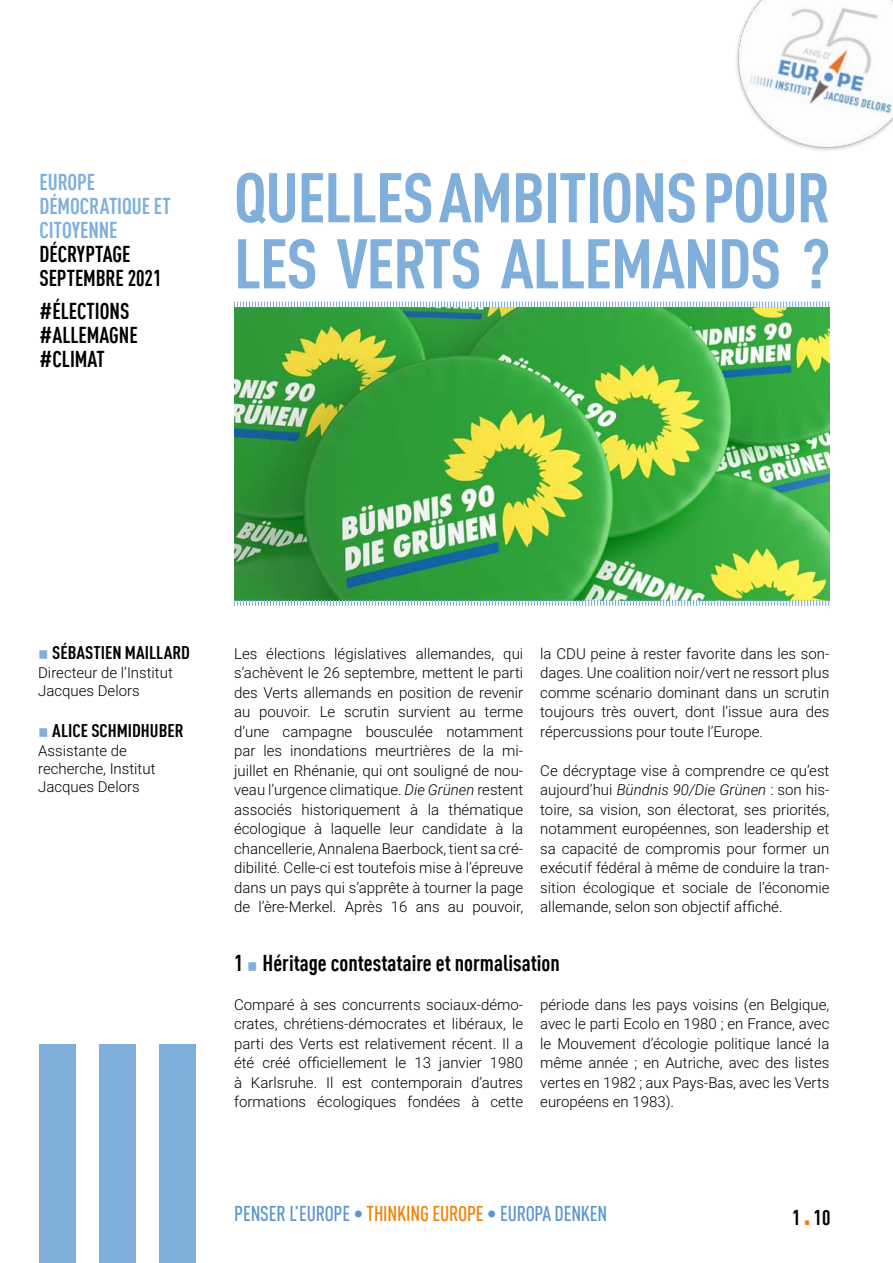
<style>
.page{position:relative;width:893px;height:1263px;background:#fff}
.page>*{position:absolute;margin:0;border:0;box-sizing:border-box;transform-origin:0 0}
.t1{font:700 condensed 69px/66px "DIN Offc Pro";letter-spacing:-.02em;color:#81afdc}
.t2{font:700 condensed 22.5px/24px "DIN Offc Pro";color:#000;scale:.94 1}
.t3{font:700 condensed 22.5px "DIN Offc Pro";color:#000}
.t4{font:700 condensed 22.5px/24px "DIN Offc Pro";letter-spacing:-.005em;color:#81afdc;scale:.94 1}
.t5{font:500 condensed 21px "DIN Offc Pro";letter-spacing:-.01em;color:#5b95cf}
.t6{font:700 condensed 21px "DIN Offc Pro";color:#000}
.t7{font:700 condensed 18px "DIN Offc Pro";color:#000}
.t8{font:300 15px/19.5px "Roboto";color:#000;text-align:justify}
.s1{font-family:"DejaVu Serif Condensed";font-weight:400;font-stretch:normal;font-size:17.1px;color:#81afdc}
.s2{font-style:italic}
.s3{color:#f08106}
.s4{font-family:"DejaVu Serif Condensed";font-weight:400;font-stretch:normal;font-size:9px;color:#f07f00}
</style>
<div class="page">
<img style="left:736px;top:0;width:157px;height:151px">
<div style="left:160px;top:1044px;width:36px;height:219px;background:#81afdc"></div>
<div style="left:100px;top:1044px;width:36px;height:219px;background:#81afdc"></div>
<div style="left:40px;top:1044px;width:36px;height:219px;background:#81afdc"></div>
<img style="left:234px;top:308px;width:595px;height:292px">
<svg style="left:234px;top:302px;width:595px;height:6px"></svg>
<svg style="left:234px;top:600px;width:595px;height:6px"></svg>
<h2 class="t4" style="left:40px;top:168px;width:141px">EUROPE<br>DÉMOCRATIQUE ET<br>CITOYENNE</h2>
<h2 class="t2" style="left:40px;top:240px;width:131px">DÉCRYPTAGE<br>SEPTEMBRE 2021</h2>
<h2 class="t2" style="left:40px;top:296px;width:106px">#ÉLECTIONS #ALLEMAGNE #CLIMAT</h2>
<h1 class="t1" style="left:234px;top:158px;width:598px">QUELLES AMBITIONS POUR<br>LES VERTS ALLEMANDS ?</h1>
<p class="t7" style="left:38px;top:639px;width:153px"><span class="s1">▪</span> SÉBASTIEN MAILLARD</p>
<p class="t8" style="left:38px;top:663px;width:136px;line-height:18px">Directeur de l’Institut<br>Jacques Delors</p>
<p class="t7" style="left:38px;top:717px;width:147px"><span class="s1">▪</span> ALICE SCHMIDHUBER</p>
<p class="t8" style="left:38px;top:741px;width:119px;line-height:18px;text-align:left">Assistante de recherche, Institut<br>Jacques Delors</p>
<p class="t8" style="left:234px;top:643px;width:291px">Les élections législatives allemandes, qui s’achèvent le 26 septembre, mettent le parti des Verts allemands en position de revenir au pouvoir. Le scrutin survient au terme d’une campagne bousculée notamment par les inondations meurtrières de la mi&shy;juillet en Rhénanie, qui ont souligné de nou&shy;veau l’urgence climatique. <span class="s2">Die Grünen</span> restent associés historiquement à la thématique écologique à laquelle leur candidate à la chancellerie, Annalena Baerbock, tient sa cré&shy;dibilité. Celle-ci est toutefois mise à l’épreuve dans un pays qui s’apprête à tourner la page de l’ère-Merkel. Après 16 ans au pouvoir,</p>
<p class="t8" style="left:540px;top:643px;width:291px">la CDU peine à rester favorite dans les son&shy;dages. Une coalition noir/vert ne ressort plus comme scénario dominant dans un scrutin toujours très ouvert, dont l’issue aura des répercussions pour toute l’Europe.</p>
<p class="t8" style="left:540px;top:760px;width:291px">Ce décryptage vise à comprendre ce qu’est aujourd’hui <span class="s2">Bündnis 90/Die Grünen</span> : son his&shy;toire, sa vision, son électorat, ses priorités, notamment européennes, son leadership et sa capacité de compromis pour former un exécutif fédéral à même de conduire la tran&shy;sition écologique et sociale de l’économie allemande, selon son objectif affiché.</p>
<h2 class="t3" style="left:234px;top:946px;width:327px">1 <span class="s1">▪</span> Héritage contestataire et normalisation</h2>
<p class="t8" style="left:234px;top:994px;width:291px">Comparé à ses concurrents sociaux-démo&shy;crates, chrétiens-démocrates et libéraux, le parti des Verts est relativement récent. Il a été créé officiellement le 13 janvier 1980 à Karlsruhe. Il est contemporain d’autres formations écologiques fondées à cette</p>
<p class="t8" style="left:540px;top:994px;width:291px">période dans les pays voisins (en Belgique, avec le parti Ecolo en 1980 ; en France, avec le Mouvement d’écologie politique lancé la même année ; en Autriche, avec des listes vertes en 1982 ; aux Pays-Bas, avec les Verts européens en 1983).</p>
<h3 class="t5" style="left:234px;top:1198px;width:375px">PENSER L’EUROPE • <span class="s3">THINKING EUROPE</span> • EUROPA DENKEN</h3>
<h3 class="t6" style="left:792px;top:1202px;width:40px">1 <span class="s4">▪</span> 10</h3>
</div>
